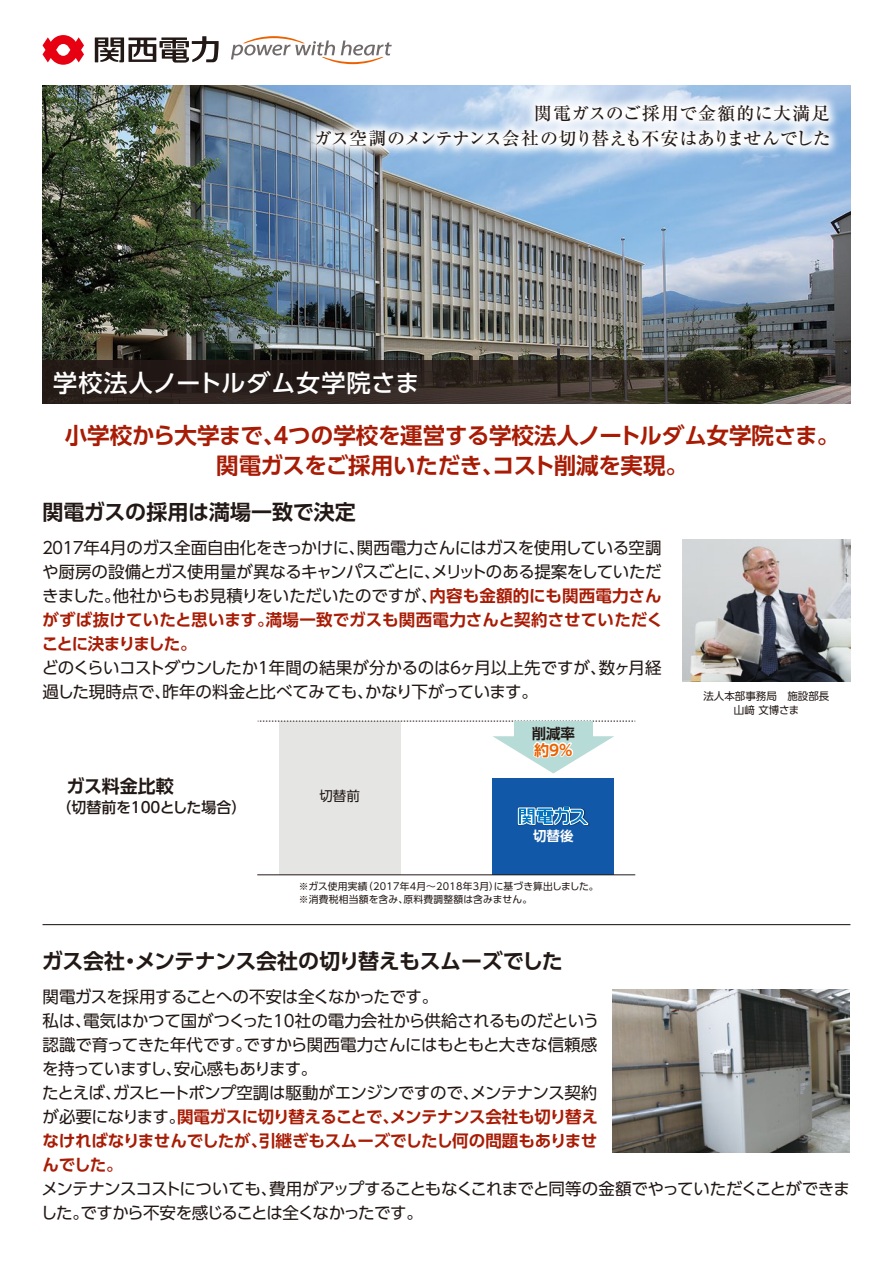
<style>
.page{position:relative;width:893px;height:1263px;background:#fff}
.page>*{position:absolute;margin:0;border:0;box-sizing:border-box;transform-origin:0 0}
.t1{font:500 24px "UD Shin Go Pro";letter-spacing:.035em;color:#fff}
.t2{font:700 22.5px/30px "UD Shin Go Pro De";letter-spacing:-.015em;color:#a81b04;text-align:center}
.t3{font:700 21px "UD Shin Go Pro De";letter-spacing:-.01em;color:#221815}
.t4{font:500 18px/25.5px "Ryumin Pro";letter-spacing:-.005em;color:#221815;text-align:right}
.t5{font:700 18px "UD Shin Go Pro De";color:#221815}
.t6{font:16.5px/24px "UD Shin Go Pro";letter-spacing:-.03em;color:#221815}
.t7{font:700 16.5px/24px "UD Shin Go Pro De";letter-spacing:-.005em;color:#a81b04}
.t8{font:700 15.15px "UD Shin Go Pro De";color:#eb6100}
.t9{font:500 15px "UD Shin Go Pro";letter-spacing:-.01em;color:#221815}
.t10{font:700 14.4px "UD Shin Go Pro De";color:#221815}
.t11{font:13.5px "UD Shin Go Pro";color:#221815}
.t12{font:700 13.5px "UD Shin Go Pro De";color:#fff}
.t13{font:10.5px/13.5px "UD Shin Go Pro";color:#221815;text-align:center}
.t14{font:9.75px/13.5px "UD Shin Go Pro";letter-spacing:.025em;color:#221815}
.s1{font-family:"UD Shin Go Pro De";font-weight:700;color:#a81b04}
.s2{font-family:"UD Shin Go Pro";font-weight:400;color:#221815}
</style>
<div class="page">
<img style="left:43px;top:85px;width:807px;height:276px">
<svg style="left:43px;top:361px;width:807px;height:43px;background:#302822"></svg>
<img style="left:254px;top:64px;width:597px;height:146px">
<svg style="left:231px;top:36px;width:161px;height:28px"></svg>
<svg style="left:43px;top:35px;width:41px;height:30px"></svg>
<svg style="left:95px;top:36px;width:124px;height:27px"></svg>
<hr style="left:43px;top:924px;width:807px;height:1px;background:#221815">
<img style="left:683px;top:540px;width:167px;height:141px">
<img style="left:612px;top:989px;width:237px;height:164px">
<div style="left:279px;top:721px;width:121px;height:154px;background:#e5e5e4"></div>
<div style="left:493px;top:778px;width:121px;height:97px;background:#1158a8"></div>
<svg style="left:258px;top:721px;width:377px;height:1px"></svg>
<div style="left:514px;top:721px;width:78px;height:21px;background:#b7dbd6"></div>
<svg style="left:493px;top:736px;width:121px;height:37px"></svg>
<hr style="left:257px;top:874px;width:378px;height:1px;background:#221815">
<img style="left:517px;top:806px;width:72px;height:20px">
<svg style="left:518px;top:807px;width:71px;height:18px"></svg>
<p class="t4" style="left:314px;top:99px;width:518px">関電ガスのご採用で金額的に大満足<br>ガス空調のメンテナンス会社の切り替えも不安はありませんでした</p>
<h1 class="t1" style="left:53px;top:363px;width:368px">学校法人ノートルダム女学院さま</h1>
<h2 class="t2" style="left:65px;top:419px;width:776px">小学校から大学まで、４つの学校を運営する学校法人ノートルダム女学院さま。関電ガスをご採用いただき、コスト削減を実現。</h2>
<p class="t3" style="left:43px;top:495px;width:315px">関電ガスの採用は満場一致で決定</p>
<p class="t6" style="left:39px;top:535px;width:624px;text-align:justify">２０１７年４月のガス全面自由化をきっかけに、関西電力さんにはガスを使用している空調や厨房の設備とガス使用量が異なるキャンパスごとに、メリットのある提案をしていただきました。他社からもお見積りをいただいたのですが、<span class="s1">内容も金額的にも関西電力さん</span></p>
<p class="t7" style="left:42px;top:607px;width:623px">がずば抜けていたと思います。満場一致でガスも関西電力さんと契約させていただくことに決まりました。</p>
<p class="t6" style="left:42px;top:655px;width:621px">どのくらいコストダウンしたか１年間の結果が分かるのは６ヶ月以上先ですが、数ヶ月経過した現時点で、昨年の料金と比べてみても、かなり下がっています。</p>
<p class="t5" style="left:66px;top:772px;width:109px">ガス料金比較</p>
<p class="t9" style="left:56px;top:795px;width:191px">（切替前を100とした場合）</p>
<p class="t11" style="left:319px;top:785px;width:42px">切替前</p>
<p class="t10" style="left:532px;top:721px;width:45px">削減率</p>
<p class="t8" style="left:534px;top:737px;width:40px">約9%</p>
<p class="t12" style="left:533px;top:825px;width:42px">切替後</p>
<p class="t14" style="left:299px;top:879px;width:301px">※ガス使用実績（2017年4月～2018年3月）に基づき算出しました。※消費税相当額を含み、原料費調整額は含みません。</p>
<p class="t3" style="left:42px;top:943px;width:522px">ガス会社・メンテナンス会社の切り替えもスムーズでした</p>
<p class="t13" style="left:703px;top:689px;width:127px">法人本部事務局　施設部長山﨑 文博さま</p>
<p class="t6" style="left:42px;top:984px;width:559px">関電ガスを採用することへの不安は全くなかったです。<br>私は、電気はかつて国がつくった10社の電力会社から供給されるものだという認識で育ってきた年代です。ですから関西電力さんにはもともと大きな信頼感を持っていますし、安心感もあります。<br>たとえば、ガスヒートポンプ空調は駆動がエンジンですので、メンテナンス契約</p>
<p class="t7" style="left:42px;top:1104px;width:557px;text-align:justify"><span class="s2">が必要になります。</span>関電ガスに切り替えることで、メンテナンス会社も切り替えなければなりませんでしたが、引継ぎもスムーズでしたし何の問題もありませんでした。</p>
<p class="t6" style="left:41px;top:1176px;width:811px">メンテナンスコストについても、費用がアップすることもなくこれまでと同等の金額でやっていただくことができました。ですから不安を感じることは全くなかったです。</p>
</div>
